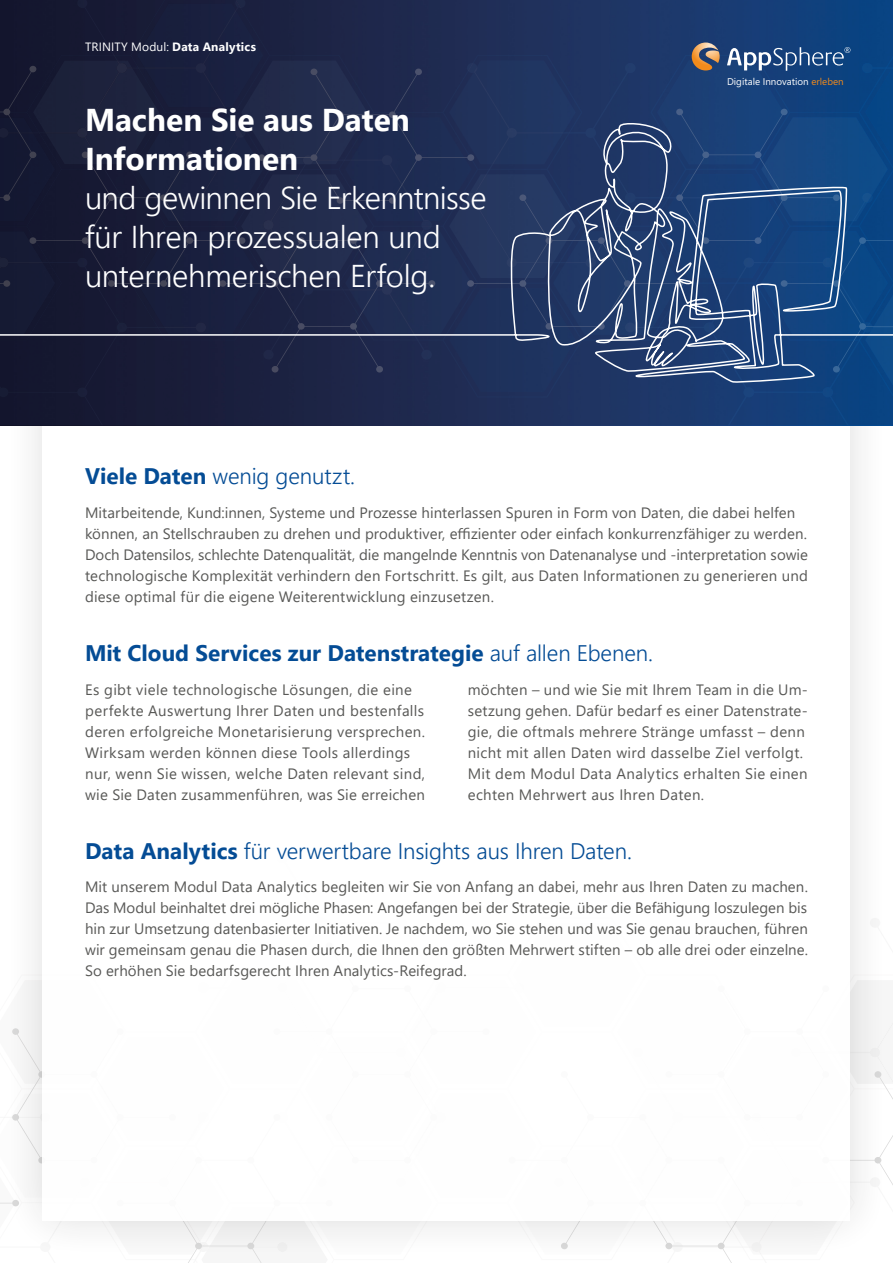
<style>
.page{position:relative;width:893px;height:1263px;background:#f9f9f9}
.page>*{position:absolute;margin:0;border:0;box-sizing:border-box;transform-origin:0 0}
.HEADER_Headline{font:300 31.5px/39px "Segoe UI";letter-spacing:-.015em;color:#fff}
.Header_Blau{font:300 22.5px "Segoe UI";letter-spacing:-.01em;color:#044c95}
.Header_Blau-2{font:700 22.5px "Segoe UI";color:#044c95}
.Content_Grau_Light{font:15px/21px "Segoe UI";letter-spacing:.015em;color:#585856}
.Content_Grau_Light-2{font:12px "Segoe UI";letter-spacing:.01em;color:#fff}
.t1{font:9.75px "Segoe UI";color:#fff}
.s1{font-weight:700}
.s2{color:#f28a1a}
.s3{font-weight:300}
</style>
<div class="page">
<div style="left:43px;top:43px;width:807px;height:1177px;background:#fff"></div>
<svg style="left:0;top:0;width:893px;height:425px;background:#1b2e56"></svg>
<svg style="left:0;top:121px;width:893px;height:263px;background:#23365d"></svg>
<p class="Content_Grau_Light-2" style="left:85px;top:36px;width:172px">TRINITY Modul: <span class="s1">Data Analytics</span></p>
<p class="HEADER_Headline" style="left:85px;top:98px;width:403px"><span class="s1">Machen Sie aus Daten<br>Informationen<br></span>und gewinnen Sie Erkenntnisse für Ihren prozessualen und unternehmerischen Erfolg.</p>
<p class="t1" style="left:727px;top:72px;width:118px">Digitale Innovation <span class="s2">erleben</span></p>
<p class="Header_Blau" style="left:85px;top:455px;width:272px"><span class="s1">Viele Daten</span> wenig genutzt.</p>
<p class="Content_Grau_Light" style="left:85px;top:501px;width:724px">Mitarbeitende, Kund:innen, Systeme und Prozesse hinterlassen Spuren in Form von Daten, die dabei helfen können, an Stellschrauben zu drehen und produktiver, effizienter oder einfach konkurrenzfähiger zu werden.<br>Doch Datensilos, schlechte Datenqualität, die mangelnde Kenntnis von Datenanalyse und -interpretation sowie technologische Komplexität verhindern den Fortschritt. Es gilt, aus Daten Informationen zu generieren und diese optimal für die eigene Weiterentwicklung einzusetzen.</p>
<p class="Header_Blau-2" style="left:85px;top:632px;width:570px">Mit Cloud Services zur Datenstrategie <span class="s3">auf allen Ebenen.</span></p>
<p class="Content_Grau_Light" style="left:85px;top:677px;width:342px">Es gibt viele technologische Lösungen, die eine perfekte Auswertung Ihrer Daten und bestenfalls deren erfolgreiche Monetarisierung versprechen.<br>Wirksam werden können diese Tools allerdings nur, wenn Sie wissen, welche Daten relevant sind, wie Sie Daten zusammenführen, was Sie erreichen</p>
<p class="Content_Grau_Light" style="left:468px;top:677px;width:342px">möchten – und wie Sie mit Ihrem Team in die Um&shy;setzung gehen. Dafür bedarf es einer Datenstrate&shy;gie, die oftmals mehrere Stränge umfasst – denn nicht mit allen Daten wird dasselbe Ziel verfolgt.<br>Mit dem Modul Data Analytics erhalten Sie einen echten Mehrwert aus Ihren Daten.</p>
<p class="Header_Blau" style="left:85px;top:829px;width:548px"><span class="s1">Data Analytics</span> für verwertbare Insights aus Ihren Daten.</p>
<p class="Content_Grau_Light" style="left:85px;top:875px;width:724px;text-align:justify">Mit unserem Modul Data Analytics begleiten wir Sie von Anfang an dabei, mehr aus Ihren Daten zu machen.<br>Das Modul beinhaltet drei mögliche Phasen: Angefangen bei der Strategie, über die Befähigung loszulegen bis hin zur Umsetzung datenbasierter Initiativen. Je nachdem, wo Sie stehen und was Sie genau brauchen, führen wir gemeinsam genau die Phasen durch, die Ihnen den größten Mehrwert stiften – ob alle drei oder einzelne.<br>So erhöhen Sie bedarfsgerecht Ihren Analytics-Reifegrad.</p>
</div>
